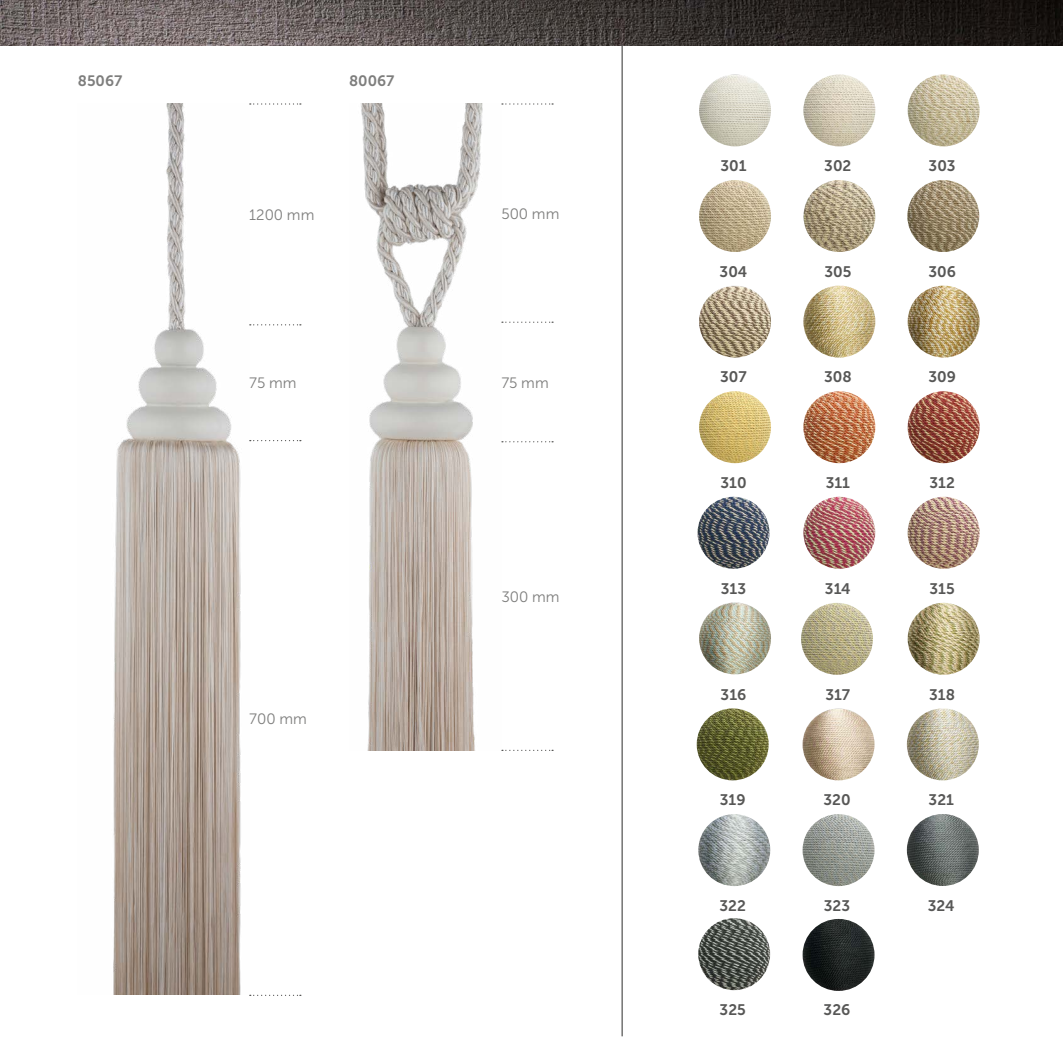
<style>
.page{position:relative;width:1063px;height:1063px;background:#fff}
.page>*{position:absolute;margin:0;border:0;box-sizing:border-box;transform-origin:0 0}
.t1{font:15.25px "Museo Sans 700";color:#575756}
.t2{font:15px "Museo Sans Cyrl 300";color:#7e7e7d}
.t3{font:15px "Museo Sans Cyrl 700";color:#7e7e7d}
</style>
<div class="page">
<img style="left:0;top:0;width:1063px;height:45px">
<img style="left:360px;top:103px;width:123px;height:647px">
<img style="left:113px;top:103px;width:128px;height:892px">
<svg style="left:250px;top:440px;width:51px;height:1px"></svg>
<svg style="left:250px;top:324px;width:51px;height:1px"></svg>
<svg style="left:250px;top:103px;width:51px;height:2px"></svg>
<svg style="left:502px;top:103px;width:51px;height:2px"></svg>
<svg style="left:502px;top:322px;width:51px;height:1px"></svg>
<svg style="left:502px;top:441px;width:51px;height:1px"></svg>
<svg style="left:502px;top:750px;width:51px;height:1px"></svg>
<svg style="left:250px;top:995px;width:51px;height:1px"></svg>
<hr style="left:622px;top:45px;width:1px;height:991px;background:#575756">
<img style="left:803px;top:74px;width:72px;height:72px;border-radius:36px">
<img style="left:803px;top:180px;width:72px;height:72px;border-radius:36px">
<img style="left:699px;top:74px;width:72px;height:72px;border-radius:36px">
<img style="left:907px;top:180px;width:72px;height:72px;border-radius:36px">
<img style="left:699px;top:286px;width:72px;height:72px;border-radius:36px">
<img style="left:698px;top:497px;width:72px;height:72px;border-radius:36px">
<img style="left:803px;top:391px;width:72px;height:72px;border-radius:36px">
<img style="left:908px;top:286px;width:72px;height:72px;border-radius:36px">
<img style="left:908px;top:391px;width:72px;height:72px;border-radius:36px">
<img style="left:699px;top:391px;width:72px;height:72px;border-radius:36px">
<img style="left:803px;top:286px;width:72px;height:72px;border-radius:36px">
<img style="left:699px;top:180px;width:72px;height:72px;border-radius:36px">
<img style="left:908px;top:74px;width:72px;height:72px;border-radius:36px">
<img style="left:803px;top:497px;width:72px;height:72px;border-radius:36px">
<img style="left:803px;top:708px;width:72px;height:72px;border-radius:36px">
<img style="left:697px;top:708px;width:72px;height:72px;border-radius:36px">
<img style="left:908px;top:497px;width:72px;height:72px;border-radius:36px">
<img style="left:907px;top:708px;width:72px;height:72px;border-radius:36px">
<img style="left:699px;top:602px;width:72px;height:72px;border-radius:36px">
<img style="left:908px;top:603px;width:72px;height:72px;border-radius:36px">
<img style="left:801px;top:603px;width:72px;height:72px;border-radius:36px">
<img style="left:907px;top:814px;width:72px;height:72px;border-radius:36px">
<img style="left:803px;top:919px;width:72px;height:72px;border-radius:36px">
<img style="left:698px;top:918px;width:72px;height:72px;border-radius:36px">
<img style="left:803px;top:814px;width:72px;height:72px;border-radius:36px">
<img style="left:698px;top:814px;width:72px;height:72px;border-radius:36px">
<p class="t3" style="left:78px;top:72px;width:46px">85067</p>
<p class="t3" style="left:349px;top:72px;width:47px">80067</p>
<p class="t2" style="left:249px;top:207px;width:67px">1200 mm</p>
<p class="t2" style="left:501px;top:205px;width:60px">500 mm</p>
<p class="t2" style="left:249px;top:375px;width:49px">75 mm</p>
<p class="t2" style="left:249px;top:710px;width:59px">700 mm</p>
<p class="t2" style="left:501px;top:374px;width:49px">75 mm</p>
<p class="t2" style="left:501px;top:588px;width:60px">300 mm</p>
<p class="t1" style="left:720px;top:158px;width:28px">301</p>
<p class="t1" style="left:824px;top:158px;width:29px">302</p>
<p class="t1" style="left:929px;top:158px;width:29px">303</p>
<p class="t1" style="left:720px;top:263px;width:29px">304</p>
<p class="t1" style="left:824px;top:263px;width:29px">305</p>
<p class="t1" style="left:928px;top:263px;width:29px">306</p>
<p class="t1" style="left:720px;top:369px;width:28px">307</p>
<p class="t1" style="left:824px;top:369px;width:29px">308</p>
<p class="t1" style="left:928px;top:369px;width:29px">309</p>
<p class="t1" style="left:720px;top:474px;width:28px">310</p>
<p class="t1" style="left:826px;top:474px;width:26px">311</p>
<p class="t1" style="left:929px;top:474px;width:27px">312</p>
<p class="t1" style="left:721px;top:580px;width:27px">313</p>
<p class="t1" style="left:825px;top:580px;width:27px">314</p>
<p class="t1" style="left:930px;top:580px;width:27px">315</p>
<p class="t1" style="left:721px;top:686px;width:27px">316</p>
<p class="t1" style="left:825px;top:686px;width:26px">317</p>
<p class="t1" style="left:929px;top:686px;width:27px">318</p>
<p class="t1" style="left:720px;top:791px;width:27px">319</p>
<p class="t1" style="left:823px;top:791px;width:29px">320</p>
<p class="t1" style="left:929px;top:791px;width:27px">321</p>
<p class="t1" style="left:720px;top:897px;width:28px">322</p>
<p class="t1" style="left:824px;top:897px;width:28px">323</p>
<p class="t1" style="left:928px;top:897px;width:28px">324</p>
<p class="t1" style="left:720px;top:1001px;width:28px">325</p>
<p class="t1" style="left:824px;top:1001px;width:28px">326</p>
</div>
